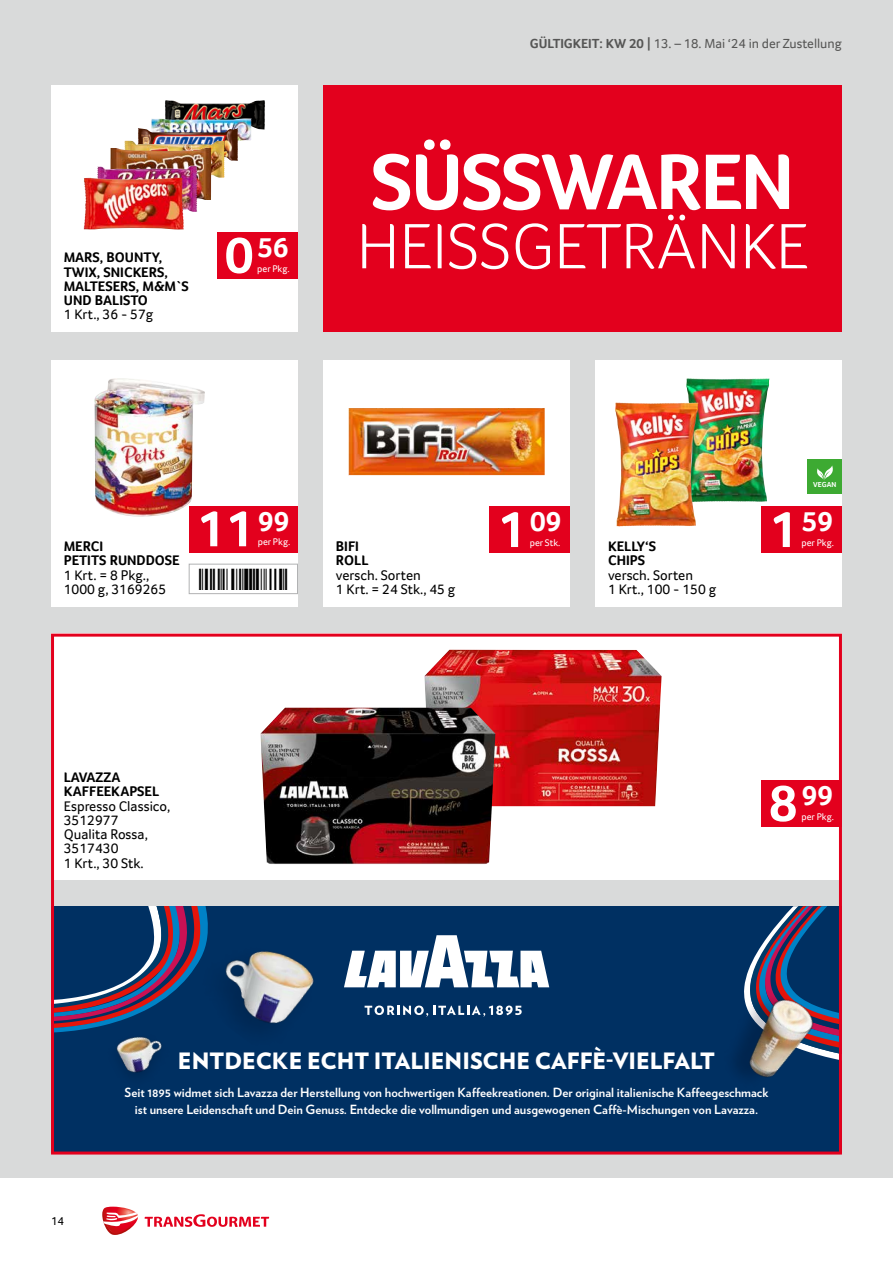
<style>
.page{position:relative;width:893px;height:1263px;background:#fff}
.page>*{position:absolute;margin:0;border:0;box-sizing:border-box;transform-origin:0 0}
.t1{font:700 81px "Transgourmet";letter-spacing:-.025em;color:#fff}
.t2{font:300 66px "Transgourmet";color:#fff}
.t3{font:700 52.5px "Transgourmet";color:#fff}
.t4{font:700 28.5px "Transgourmet";color:#fff}
.t5{font:900 22.5px "Verlag";color:#fff}
.t6{font:14.25px/14.2px "Transgourmet";color:#000}
.t7{font:700 14.25px/14.2px "Transgourmet";color:#000}
.t8{font:13.5px "Transgourmet";color:#565655}
.t9{font:700 12.6px/16.5px "Verlag";color:#fff;text-align:center}
.t10{font:12px "Transgourmet";color:#000}
.t11{font:9.75px "Transgourmet";color:#fff}
.t12{font:700 7.5px "Transgourmet";letter-spacing:.02em;color:#fff}
.s1{font-weight:700}
.s2{font-size:52.5px}
</style>
<div class="page">
<svg style="left:102px;top:1206px;width:167px;height:29px"></svg>
<div style="left:0;top:0;width:893px;height:1178px;background:#d9dada"></div>
<div style="left:51px;top:86px;width:247px;height:246px;background:#fff"></div>
<div style="left:51px;top:360px;width:247px;height:246px;background:#fff"></div>
<div style="left:323px;top:360px;width:247px;height:246px;background:#fff"></div>
<img style="left:595px;top:360px;width:247px;height:246px">
<svg style="left:55px;top:638px;width:783px;height:242px;background:#dbd3d3"></svg>
<div style="left:51px;top:906px;width:791px;height:247px;background:#003062"></div>
<svg style="left:761px;top:906px;width:66px;height:40px"></svg>
<svg style="left:55px;top:1017px;width:27px;height:16px"></svg>
<img style="left:735px;top:946px;width:103px;height:132px">
<img style="left:82px;top:1017px;width:80px;height:57px">
<img style="left:241px;top:1017px;width:46px;height:11px">
<svg style="left:55px;top:906px;width:494px;height:111px"></svg>
<div style="left:323px;top:86px;width:519px;height:246px;background:#e3001d"></div>
<img style="left:165px;top:100px;width:100px;height:30px">
<img style="left:151px;top:118px;width:101px;height:23px">
<img style="left:138px;top:128px;width:100px;height:33px">
<img style="left:124px;top:141px;width:101px;height:37px">
<img style="left:111px;top:148px;width:100px;height:52px">
<div style="left:217px;top:232px;width:81px;height:47px;background:#e3001d"></div>
<img style="left:94px;top:378px;width:111px;height:139px">
<div style="left:189px;top:506px;width:109px;height:46px;background:#e3001d"></div>
<div style="left:189px;top:564px;width:109px;height:30px;border:1px solid #b1b2b3"></div>
<img style="left:348px;top:408px;width:197px;height:67px">
<div style="left:489px;top:506px;width:81px;height:47px;background:#e3001d"></div>
<img style="left:686px;top:378px;width:27px;height:124px">
<img style="left:615px;top:402px;width:27px;height:125px">
<div style="left:761px;top:506px;width:81px;height:47px;background:#e3001d"></div>
<div style="left:808px;top:460px;width:34px;height:34px;background:#3daa32"></div>
<svg style="left:817px;top:465px;width:16px;height:15px"></svg>
<img style="left:424px;top:650px;width:238px;height:156px">
<img style="left:268px;top:708px;width:17px;height:17px">
<div style="left:761px;top:780px;width:81px;height:47px;background:#e3001d"></div>
<div style="left:51px;top:634px;width:791px;height:520px;border:3px solid #e3001d"></div>
<img style="left:97px;top:166px;width:101px;height:46px">
<img style="left:83px;top:178px;width:101px;height:52px">
<p class="t8" style="left:530px;top:36px;width:314px"><span class="s1">GÜLTIGKEIT: KW 20 |</span> 13. – 18. Mai ‘24 in der Zustellung</p>
<p class="t7" style="left:64px;top:250px;width:106px">MARS, BOUNTY,<br>TWIX, SNICKERS,</p>
<p class="t7" style="left:64px;top:279px;width:127px">MALTESERS, M&amp;M`S<br>UND BALISTO</p>
<p class="t6" style="left:64px;top:307px;width:91px">1 Krt., 36 - 57g</p>
<h3 class="t3" style="left:225px;top:224px;width:30px">0</h3>
<h3 class="t4" style="left:258px;top:231px;width:33px">56</h3>
<p class="t11" style="left:257px;top:263px;width:34px">per Pkg.</p>
<h1 class="t1" style="left:371px;top:134px;width:425px">SÜSSWAREN</h1>
<h2 class="t2" style="left:357px;top:208px;width:453px">HEISSGETRÄNKE</h2>
<p class="t7" style="left:64px;top:539px;width:117px">MERCI<br>PETITS RUNDDOSE</p>
<p class="t6" style="left:64px;top:567px;width:104px">1 Krt. = 8 Pkg.,<br>1000 g, 3169265</p>
<h3 class="t3" style="left:197px;top:498px;width:94px">11<sup>99</sup></h3>
<p class="t11" style="left:258px;top:536px;width:34px">per Pkg.</p>
<p class="t7" style="left:336px;top:539px;width:34px">BIFI<br>ROLL</p>
<p class="t6" style="left:336px;top:567px;width:121px">versch. Sorten<br>1 Krt. = 24 Stk., 45 g</p>
<h3 class="t4" style="left:497px;top:505px;width:66px"><span class="s2">1</span>09</h3>
<p class="t11" style="left:530px;top:537px;width:32px">per Stk.</p>
<p class="t7" style="left:608px;top:539px;width:50px">KELLY‘S<br>CHIPS</p>
<p class="t6" style="left:608px;top:567px;width:110px">versch. Sorten<br>1 Krt., 100 - 150 g</p>
<p class="t12" style="left:813px;top:480px;width:25px">VEGAN</p>
<h3 class="t4" style="left:769px;top:505px;width:66px"><span class="s2">1</span>59</h3>
<p class="t11" style="left:801px;top:537px;width:34px">per Pkg.</p>
<p class="t7" style="left:64px;top:770px;width:97px">LAVAZZA<br>KAFFEEKAPSEL</p>
<p class="t6" style="left:64px;top:798px;width:108px">Espresso Classico,<br>3512977<br>Qualita Rossa,<br>3517430<br>1 Krt., 30 Stk.</p>
<h3 class="t4" style="left:769px;top:779px;width:66px"><span class="s2">8</span>99</h3>
<p class="t11" style="left:801px;top:811px;width:34px">per Pkg.</p>
<p class="t10" style="left:51px;top:1214px;width:15px">14</p>
<h3 class="t5" style="left:178px;top:1042px;width:539px">ENTDECKE ECHT ITALIENISCHE CAFFÈ-VIELFALT</h3>
<p class="t9" style="left:125px;top:1083px;width:645px">Seit 1895 widmet sich Lavazza der Herstellung von hochwertigen Kaffeekreationen. Der original italienische Kaffeegeschmack ist unsere Leidenschaft und Dein Genuss. Entdecke die vollmundigen und ausgewogenen Caffè-Mischungen von Lavazza.</p>
</div>
